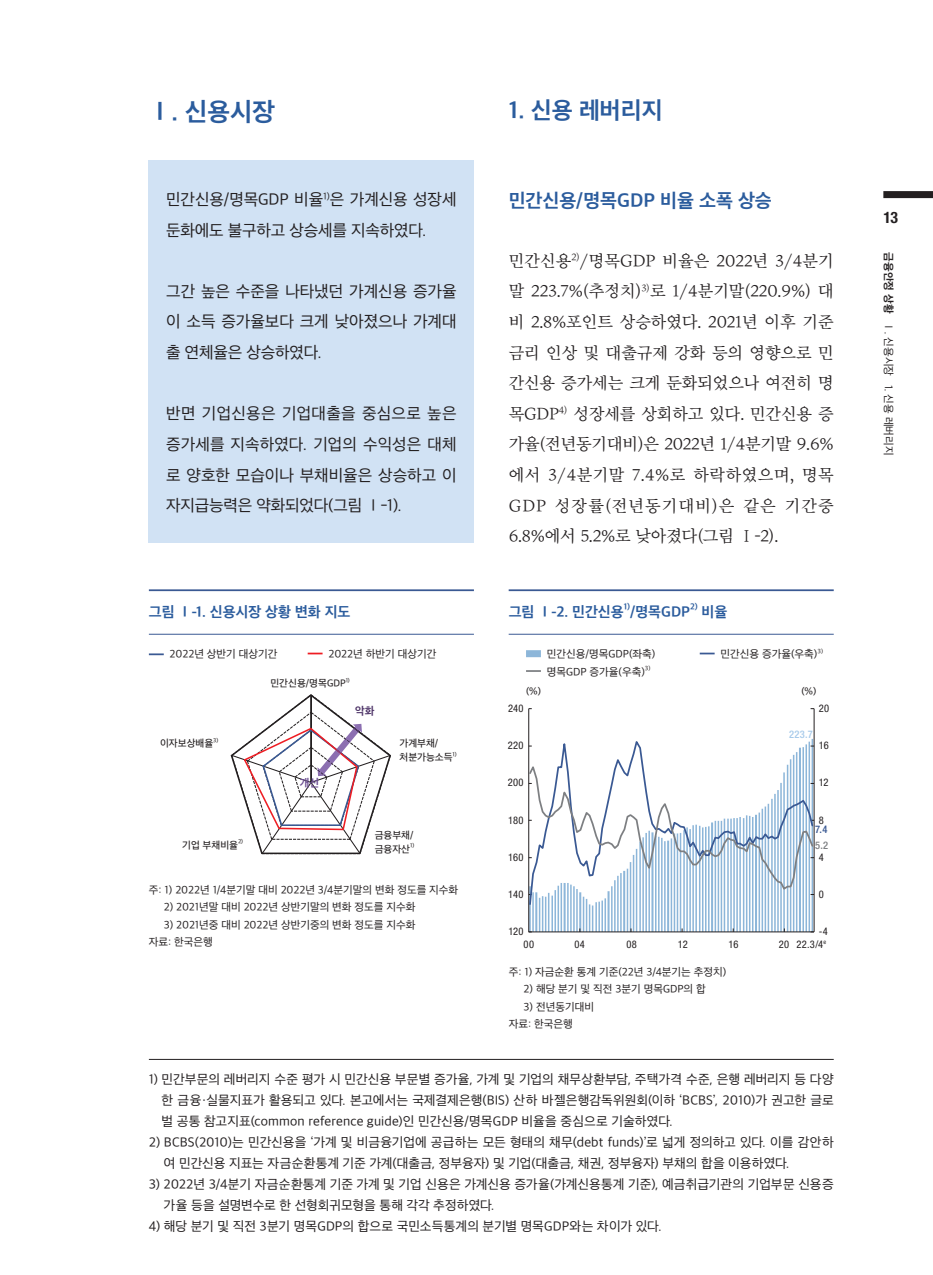
<style>
.page{position:relative;width:933px;height:1275px;background:#fff}
.page>*{position:absolute;margin:0;border:0;box-sizing:border-box;transform-origin:0 0}
.t1{font:24.5px "SD Gothic Neo 1 OTFB";color:#2b5c9d}
.t2{font:22.75px "SD Gothic Neo 1 OTFB";color:#2b5c9d}
.t3{font:18.38px "SD Gothic Neo 1 OTFB";color:#2b5c9d}
.t4{font:16.62px/30.6px "SD Myeongjo Neo 1 OTFR";letter-spacing:.03em;color:#231f20;text-align:justify}
.t5{font:15.75px/30.6px "SD Gothic Neo 1 OTFR";color:#231f20;text-align:justify}
.t6{font:700 condensed 15.75px "Helvetica Neue LT Std";color:#231f20}
.t7{font:14px "SD Gothic Neo 1 OTFB";color:#2b5c9d}
.t8{font:12.6px/21px "SD Gothic Neo 1 OTFR";letter-spacing:.005em;color:#231f20}
.t9{font:10.5px "SD Gothic Neo 1 OTFR";color:#231f20}
.t10{font:condensed 10.5px "Helvetica Neue LT Std";letter-spacing:.03em;color:#231f20}
.t11{font:500 condensed 10.5px "Helvetica Neue LT Std";color:#a7caea}
.t12{font:500 condensed 10.5px "Helvetica Neue LT Std";color:#3a5993}
.t13{font:500 condensed 10.5px "Helvetica Neue LT Std";color:#7d7f82}
.t14{font:10.5px "SD Gothic Neo 1 OTFB";color:#4d3367}
.t15{font:10.5px "SD Gothic Neo 1 OTFB";color:#6b4d91}
.t16{font:9.62px "SD Gothic Neo 1 OTFM";color:#231f20}
.t17{font:8.22px "SD Gothic Neo 1 OTFB";color:#2b5c9d}
.t18{font:6.12px "SD Gothic Neo 1 OTFR";color:#231f20}
.t19{font:5.6px "SD Gothic Neo 1 OTFM";color:#231f20}
.s1{font-family:"SD Myeongjo Neo 1 OTFR"}
.s2{font-family:"SD Gothic Neo 1 OTFB"}
</style>
<div class="page">
<div style="left:883px;top:191px;width:50px;height:7px;background:#231f20"></div>
<hr style="left:149px;top:1059px;width:684px;height:1px;background:#231f20">
<hr style="left:149px;top:589px;width:325px;height:2px;background:#3a5993">
<svg style="left:149px;top:653px;width:15px;height:2px"></svg>
<svg style="left:308px;top:653px;width:14px;height:1px"></svg>
<hr style="left:149px;top:634px;width:325px;height:1px;background:#3a5993">
<svg style="left:231px;top:694px;width:160px;height:160px"></svg>
<hr style="left:508px;top:634px;width:325px;height:1px;background:#3a5993">
<hr style="left:508px;top:589px;width:325px;height:2px;background:#3a5993">
<div style="left:526px;top:650px;width:15px;height:7px;background:#8db6d9"></div>
<svg style="left:699px;top:653px;width:15px;height:1px"></svg>
<svg style="left:526px;top:670px;width:15px;height:2px"></svg>
<svg style="left:529px;top:906px;width:284px;height:26px"></svg>
<hr style="left:813px;top:709px;width:1px;height:223px;background:#231f20">
<hr style="left:528px;top:709px;width:1px;height:223px;background:#231f20">
<svg style="left:528px;top:730px;width:286px;height:176px"></svg>
<svg style="left:528px;top:762px;width:286px;height:133px"></svg>
<hr style="left:528px;top:932px;width:286px;height:1px;background:#231f20">
<div style="left:149px;top:161px;width:325px;height:382px;background:#d1e2f4"></div>
<p class="t1" style="left:149px;top:99px;width:128px">Ⅰ. 신용시장</p>
<p class="t2" style="left:508px;top:99px;width:156px">1. 신용 레버리지</p>
<p class="t5" style="left:166px;top:184px;width:292px">민간신용/명목GDP 비율<sup>1)</sup>은 가계신용 성장세 둔화에도 불구하고 상승세를 지속하였다.</p>
<p class="t5" style="left:166px;top:276px;width:292px">그간 높은 수준을 나타냈던 가계신용 증가율 이 소득 증가율보다 크게 낮아졌으나 가계대 출 연체율은 상승하였다.</p>
<p class="t5" style="left:166px;top:398px;width:292px">반면 기업신용은 기업대출을 중심으로 높은 증가세를 지속하였다. 기업의 수익성은 대체 로 양호한 모습이나 부채비율은 상승하고 이 자지급능력은 약화되었다(그림 Ⅰ-1).</p>
<p class="t7" style="left:149px;top:605px;width:203px">그림 Ⅰ-1. 신용시장 상황 변화 지도</p>
<p class="t9" style="left:170px;top:649px;width:109px">2022년 상반기 대상기간</p>
<p class="t9" style="left:328px;top:649px;width:109px">2022년 하반기 대상기간</p>
<p class="t16" style="left:270px;top:679px;width:77px">민간신용/명목GDP</p>
<p class="t19" style="left:346px;top:677px;width:6px">1)</p>
<p class="t14" style="left:355px;top:706px;width:21px">악화</p>
<p class="t16" style="left:160px;top:738px;width:55px">이자보상배율</p>
<p class="t19" style="left:213px;top:737px;width:7px">3)</p>
<p class="t16" style="left:399px;top:738px;width:40px">가계부채/</p>
<p class="t16" style="left:399px;top:752px;width:55px">처분가능소득</p>
<p class="t19" style="left:452px;top:751px;width:6px">1)</p>
<p class="t15" style="left:300px;top:777px;width:21px">개선</p>
<p class="t16" style="left:375px;top:830px;width:40px">금융부채/</p>
<p class="t19" style="left:238px;top:839px;width:7px">2)</p>
<p class="t16" style="left:182px;top:840px;width:57px">기업 부채비율</p>
<p class="t16" style="left:375px;top:844px;width:37px">금융자산</p>
<p class="t19" style="left:410px;top:843px;width:6px">1)</p>
<p class="t9" style="left:149px;top:884px;width:311px">주: 1) 2022년 1/4분기말 대비 2022년 3/4분기말의 변화 정도를 지수화</p>
<p class="t9" style="left:164px;top:902px;width:253px">2) 2021년말 대비 2022년 상반기말의 변화 정도를 지수화</p>
<p class="t9" style="left:164px;top:919px;width:253px">3) 2021년중 대비 2022년 상반기중의 변화 정도를 지수화</p>
<p class="t9" style="left:149px;top:937px;width:66px">자료: 한국은행</p>
<p class="t3" style="left:508px;top:191px;width:265px">민간신용/명목GDP 비율 소폭 상승</p>
<p class="t4" style="left:508px;top:246px;width:327px">민간신용<sup>2)</sup>/명목GDP 비율은 2022년 3/4분기 말 223.7%(추정치)<sup>3)</sup>로 1/4분기말(220.9%) 대 비 2.8%포인트 상승하였다. 2021년 이후 기준 금리 인상 및 대출규제 강화 등의 영향으로 민 간신용 증가세는 크게 둔화되었으나 여전히 명 목GDP<sup>4)</sup> 성장세를 상회하고 있다. 민간신용 증 가율(전년동기대비)은 2022년 1/4분기말 9.6% 에서 3/4분기말 7.4%로 하락하였으며, 명목 GDP 성장률(전년동기대비)은 같은 기간중 6.8%에서 5.2%로 낮아졌다(그림 Ⅰ-2).</p>
<p class="t7" style="left:508px;top:605px;width:116px">그림 Ⅰ-2. 민간신용</p>
<p class="t17" style="left:623px;top:603px;width:8px">1)</p>
<p class="t7" style="left:630px;top:605px;width:61px">/명목GDP</p>
<p class="t17" style="left:690px;top:603px;width:9px">2)</p>
<p class="t7" style="left:701px;top:605px;width:27px">비율</p>
<p class="t9" style="left:547px;top:649px;width:110px">민간신용/명목GDP(좌축)</p>
<p class="t9" style="left:720px;top:649px;width:98px">민간신용 증가율(우축)</p>
<p class="t18" style="left:817px;top:648px;width:7px">3)</p>
<p class="t9" style="left:547px;top:666px;width:100px">명목GDP 증가율(우축)</p>
<p class="t18" style="left:645px;top:665px;width:7px">3)</p>
<p class="t16" style="left:526px;top:686px;width:17px">(%)</p>
<p class="t16" style="left:801px;top:686px;width:17px">(%)</p>
<p class="t11" style="left:789px;top:728px;width:25px">223.7</p>
<p class="t10" style="left:508px;top:702px;width:17px">240</p>
<p class="t10" style="left:508px;top:739px;width:17px">220</p>
<p class="t10" style="left:507px;top:777px;width:17px">200</p>
<p class="t10" style="left:508px;top:814px;width:17px">180</p>
<p class="t10" style="left:508px;top:851px;width:17px">160</p>
<p class="t10" style="left:508px;top:888px;width:17px">140</p>
<p class="t10" style="left:508px;top:925px;width:17px">120</p>
<p class="t10" style="left:819px;top:702px;width:12px">20</p>
<p class="t10" style="left:819px;top:739px;width:11px">16</p>
<p class="t10" style="left:819px;top:777px;width:11px">12</p>
<p class="t10" style="left:819px;top:814px;width:7px">8</p>
<p class="t10" style="left:819px;top:851px;width:7px">4</p>
<p class="t10" style="left:819px;top:888px;width:7px">0</p>
<p class="t10" style="left:819px;top:925px;width:11px">-4</p>
<p class="t12" style="left:815px;top:823px;width:14px">7.4</p>
<p class="t13" style="left:815px;top:839px;width:15px">5.2</p>
<p class="t10" style="left:523px;top:938px;width:12px">00</p>
<p class="t10" style="left:574px;top:938px;width:12px">04</p>
<p class="t10" style="left:626px;top:938px;width:12px">08</p>
<p class="t10" style="left:678px;top:938px;width:11px">12</p>
<p class="t10" style="left:728px;top:938px;width:11px">16</p>
<p class="t10" style="left:779px;top:938px;width:49px">20 22.3/4<sup>e</sup></p>
<p class="t9" style="left:508px;top:966px;width:219px">주: 1) 자금순환 통계 기준(22년 3/4분기는 추정치)</p>
<p class="t9" style="left:523px;top:984px;width:184px">2) 해당 분기 및 직전 3분기 명목GDP의 합</p>
<p class="t9" style="left:523px;top:1001px;width:72px">3) 전년동기대비</p>
<p class="t9" style="left:508px;top:1019px;width:66px">자료: 한국은행</p>
<p class="t8" style="left:162px;top:1069px;width:673px;text-align:justify;text-indent:-13px">1) 민간부문의 레버리지 수준 평가 시 민간신용 부문별 증가율, 가계 및 기업의 채무상환부담, 주택가격 수준, 은행 레버리지 등 다양 한 금융<span class="s1">·</span>실물지표가 활용되고 있다. 본고에서는 국제결제은행(BIS) 산하 바젤은행감독위원회(이하 ‘BCBS’, 2010)가 권고한 글로 벌 공통 참고지표(common reference guide)인 민간신용/명목GDP 비율을 중심으로 기술하였다.</p>
<p class="t8" style="left:164px;top:1132px;width:671px;text-indent:-15px">2) BCBS(2010)는 민간신용을 ‘가계 및 비금융기업에 공급하는 모든 형태의 채무(debt funds)’로 넓게 정의하고 있다. 이를 감안하 여 민간신용 지표는 자금순환통계 기준 가계(대출금, 정부융자) 및 기업(대출금, 채권, 정부융자) 부채의 합을 이용하였다.</p>
<p class="t8" style="left:164px;top:1174px;width:671px;text-indent:-15px">3) 2022년 3/4분기 자금순환통계 기준 가계 및 기업 신용은 가계신용 증가율(가계신용통계 기준), 예금취급기관의 기업부문 신용증 가율 등을 설명변수로 한 선형회귀모형을 통해 각각 추정하였다.</p>
<p class="t8" style="left:149px;top:1216px;width:514px">4) 해당 분기 및 직전 3분기 명목GDP의 합으로 국민소득통계의 분기별 명목GDP와는 차이가 있다.</p>
<p class="t6" style="left:883px;top:208px;width:16px">13</p>
<p class="t9" style="left:893px;top:252px;width:204px;rotate:90deg"><span class="s2">금융안정 상황</span> Ⅰ. 신용시장 1. 신용 레버리지</p>
</div>
